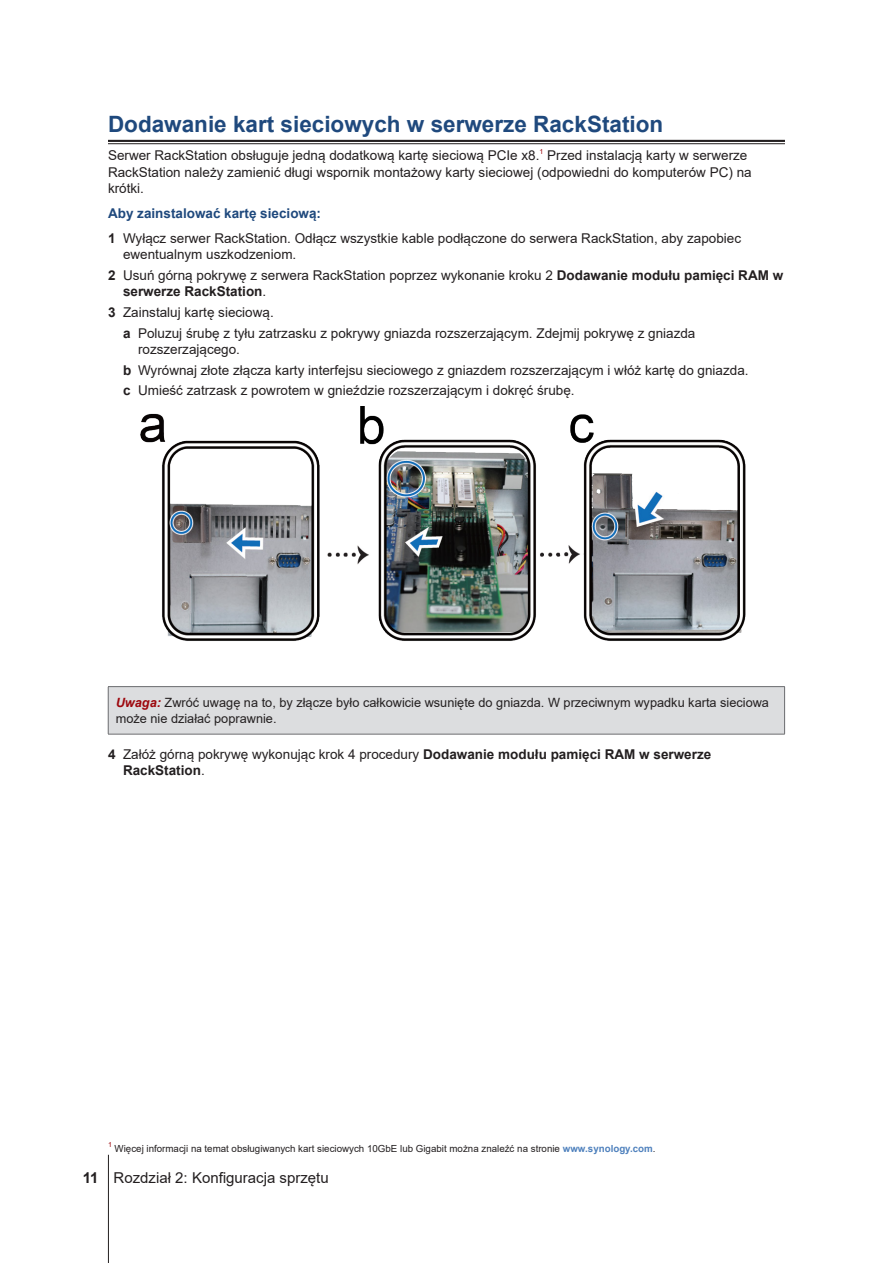
<style>
.page{position:relative;width:893px;height:1263px;background:#fff}
.page>*{position:absolute;margin:0;border:0;box-sizing:border-box;transform-origin:0 0}
.H2-underline{font:700 22.5px "Arial";color:#1f497d}
.t1{font:15px "Arial";color:#231f20}
.Body-sidebar{font:13.5px/16.2px "Arial";color:#231f20}
.t2{font:700 13.5px/16.2px "Arial";color:#231f20}
.DisplaySentence{font:700 13.5px "Arial";color:#1f497d}
.Warning-sidebar{font:12.75px/15.3px "Arial";color:#231f20}
.AppendixNote{font:9.75px "Arial";color:#231f20}
.Body-sidebar-2{font:7.05px "Arial";color:#9d070d}
.AppendixNote-2{font:7.05px "Arial";color:#9d070d}
.s1{font-weight:700}
.s2{font-weight:700;font-style:italic;color:#9d070d}
.s3{font-weight:400}
.s4{font-weight:700;color:#4f81bd}
</style>
<div class="page">
<hr style="left:108px;top:1155px;width:1px;height:108px;background:#231f20">
<hr style="left:108px;top:140px;width:677px;height:2px;background:#231f20">
<hr style="left:108px;top:143px;width:677px;height:1px;background:#231f20">
<img style="left:140px;top:406px;width:606px;height:235px">
<div style="left:108px;top:687px;width:677px;height:47px;background:#dcdddf"></div>
<hr style="left:108px;top:686px;width:677px;height:1px;background:#6c6d70">
<hr style="left:108px;top:687px;width:1px;height:47px;background:#6c6d70">
<hr style="left:784px;top:687px;width:1px;height:47px;background:#6c6d70">
<hr style="left:108px;top:734px;width:677px;height:1px;background:#6c6d70">
<p class="H2-underline" style="left:108px;top:108px;width:557px">Dodawanie kart sieciowych w serwerze RackStation</p>
<p class="Body-sidebar" style="left:108px;top:147px;width:433px">Serwer RackStation obsługuje jedną dodatkową kartę sieciową PCIe x8.</p>
<p class="Body-sidebar-2" style="left:539px;top:147px;width:5px">1</p>
<p class="Body-sidebar" style="left:108px;top:147px;width:645px;text-indent:439px">Przed instalacją karty w serwerze<br>RackStation należy zamienić długi wspornik montażowy karty sieciowej (odpowiedni do komputerów PC) na krótki.</p>
<p class="DisplaySentence" style="left:108px;top:204px;width:215px">Aby zainstalować kartę sieciową:</p>
<p class="Body-sidebar" style="left:123px;top:230px;width:620px;text-indent:-15px"><span class="s1">1</span> Wyłącz serwer RackStation. Odłącz wszystkie kable podłączone do serwera RackStation, aby zapobiec ewentualnym uszkodzeniom.</p>
<p class="Body-sidebar" style="left:123px;top:267px;width:662px;text-indent:-15px"><span class="s1">2</span> Usuń górną pokrywę z serwera RackStation poprzez wykonanie kroku 2 <span class="s1">Dodawanie modułu pamięci RAM w serwerze RackStation</span>.</p>
<p class="Body-sidebar" style="left:108px;top:304px;width:167px"><span class="s1">3</span> Zainstaluj kartę sieciową.</p>
<p class="Body-sidebar" style="left:138px;top:325px;width:559px;text-indent:-15px"><span class="s1">a</span> Poluzuj śrubę z tyłu zatrzasku z pokrywy gniazda rozszerzającym. Zdejmij pokrywę z gniazda rozszerzającego.</p>
<p class="Body-sidebar" style="left:123px;top:362px;width:627px"><span class="s1">b</span> Wyrównaj złote złącza karty interfejsu sieciowego z gniazdem rozszerzającym i włóż kartę do gniazda.</p>
<p class="Body-sidebar" style="left:123px;top:382px;width:453px"><span class="s1">c</span> Umieść zatrzask z powrotem w gnieździe rozszerzającym i dokręć śrubę.</p>
<p class="Warning-sidebar" style="left:116px;top:695px;width:655px"><span class="s2">Uwaga:</span> Zwróć uwagę na to, by złącze było całkowicie wsunięte do gniazda. W przeciwnym wypadku karta sieciowa może nie działać poprawnie.</p>
<p class="t2" style="left:123px;top:746px;width:590px;text-indent:-15px">4 <span class="s3">Załóż górną pokrywę wykonując krok 4 procedury</span> Dodawanie modułu pamięci RAM w serwerze<br>RackStation<span class="s3">.</span></p>
<p class="AppendixNote-2" style="left:108px;top:1140px;width:5px">1</p>
<p class="AppendixNote" style="left:115px;top:1142px;width:542px">Więcej informacji na temat obsługiwanych kart sieciowych 10GbE lub Gigabit można znaleźć na stronie <span class="s4">www.synology.com</span>.</p>
<p class="t1" style="left:83px;top:1167px;width:247px"><span class="s1">11</span> Rozdział 2: Konfiguracja sprzętu</p>
</div>
